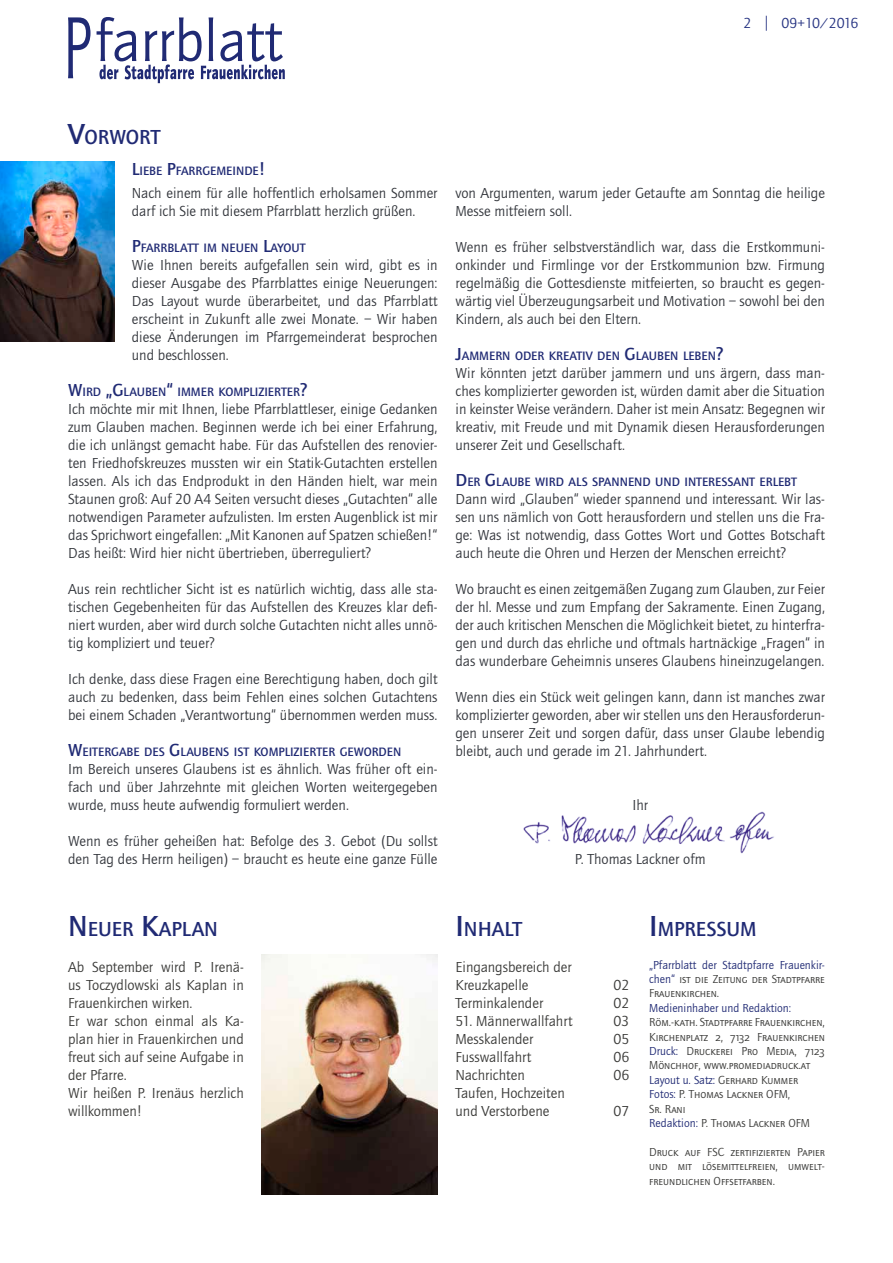
<style>
.page{position:relative;width:893px;height:1263px;background:#fff}
.page>*{position:absolute;margin:0;border:0;box-sizing:border-box;transform-origin:0 0}
.t1{font:21px "Quay Sans Md ITC";color:#202a74}
.t2{font:15px/18px "Quay Sans ITC";color:#34373d;text-align:justify}
.t3{font:15px/18px "Quay Sans ITC";color:#3b3b39}
.t4{font:15px "Quay Sans ITC";letter-spacing:-.06em;color:#263382}
.t5{font:12.6px "Quay Sans Md ITC";color:#202a74}
.t6{font:12px/14.4px "Quay Sans SCITC";color:#3b3b39}
.t7{font:12px "Quay Sans ITC";color:#202a74}
.s1{font-size:30px}
.s2{font-size:18px}
.s3{font-family:"Quay Sans ITC";color:#202a74}
.s4{font-family:"Quay Sans SCITC";color:#3b3b39}
</style>
<div class="page">
<svg style="left:68px;top:17px;width:23px;height:61px"></svg>
<svg style="left:97px;top:17px;width:188px;height:66px"></svg>
<img style="left:523px;top:811px;width:251px;height:43px">
<img style="left:0;top:162px;width:115px;height:180px">
<img style="left:262px;top:954px;width:175px;height:241px">
<p class="t4" style="left:744px;top:15px;width:116px">2 | 09+10/2016</p>
<h1 class="t1" style="left:68px;top:125px;width:94px"><span class="s1">V</span>ORWORT</h1>
<p class="t5" style="left:132px;top:164px;width:135px"><span class="s2">L</span>IEBE <span class="s2">P</span>FARRGEMEINDE<span class="s2">!</span></p>
<p class="t2" style="left:132px;top:184px;width:307px">Nach einem für alle hoffentlich erholsamen Sommer darf ich Sie mit diesem Pfarrblatt herzlich grüßen.</p>
<p class="t5" style="left:132px;top:241px;width:175px"><span class="s2">P</span>FARRBLATT IM NEUEN <span class="s2">L</span>AYOUT</p>
<p class="t2" style="left:132px;top:256px;width:307px">Wie Ihnen bereits aufgefallen sein wird, gibt es in dieser Ausgabe des Pfarrblattes einige Neuerungen:<br>Das Layout wurde überarbeitet, und das Pfarrblatt erscheint in Zukunft alle zwei Monate. – Wir haben diese Änderungen im Pfarrgemeinderat besprochen und beschlossen.</p>
<p class="t5" style="left:68px;top:385px;width:241px"><span class="s2">W</span>IRD <span class="s2">„G</span>LAUBEN<span class="s2">“</span> IMMER KOMPLIZIERTER<span class="s2">?</span></p>
<p class="t2" style="left:68px;top:400px;width:371px">Ich möchte mir mit Ihnen, liebe Pfarrblattleser, einige Gedanken zum Glauben machen. Beginnen werde ich bei einer Erfahrung, die ich unlängst gemacht habe. Für das Aufstellen des renovier&shy;ten Friedhofskreuzes mussten wir ein Statik-Gutachten erstellen lassen. Als ich das Endprodukt in den Händen hielt, war mein Staunen groß: Auf 20 A4 Seiten versucht dieses „Gutachten“ alle notwendigen Parameter aufzulisten. Im ersten Augenblick ist mir das Sprichwort eingefallen: „Mit Kanonen auf Spatzen schießen!“ Das heißt: Wird hier nicht übertrieben, überreguliert?</p>
<p class="t2" style="left:68px;top:580px;width:371px">Aus rein rechtlicher Sicht ist es natürlich wichtig, dass alle sta&shy;tischen Gegebenheiten für das Aufstellen des Kreuzes klar defi&shy;niert wurden, aber wird durch solche Gutachten nicht alles unnö&shy;tig kompliziert und teuer?</p>
<p class="t2" style="left:68px;top:670px;width:371px">Ich denke, dass diese Fragen eine Berechtigung haben, doch gilt auch zu bedenken, dass beim Fehlen eines solchen Gutachtens bei einem Schaden „Verantwortung“ übernommen werden muss.</p>
<p class="t5" style="left:68px;top:745px;width:335px"><span class="s2">W</span>EITERGABE DES <span class="s2">G</span>LAUBENS IST KOMPLIZIERTER GEWORDEN</p>
<p class="t2" style="left:68px;top:760px;width:371px">Im Bereich unseres Glaubens ist es ähnlich. Was früher oft ein&shy;fach und über Jahrzehnte mit gleichen Worten weitergegeben wurde, muss heute aufwendig formuliert werden.</p>
<p class="t2" style="left:68px;top:832px;width:371px">Wenn es früher geheißen hat: Befolge des 3. Gebot (Du sollst den Tag des Herrn heiligen) – braucht es heute eine ganze Fülle</p>
<p class="t2" style="left:456px;top:184px;width:371px">von Argumenten, warum jeder Getaufte am Sonntag die heilige<br>Messe mitfeiern soll.</p>
<p class="t2" style="left:456px;top:238px;width:371px">Wenn es früher selbstverständlich war, dass die Erstkommuni&shy;onkinder und Firmlinge vor der Erstkommunion bzw. Firmung regelmäßig die Gottesdienste mitfeierten, so braucht es gegen&shy;wärtig viel Überzeugungsarbeit und Motivation – sowohl bei den Kindern, als auch bei den Eltern.</p>
<p class="t5" style="left:456px;top:349px;width:269px"><span class="s2">J</span>AMMERN ODER KREATIV DEN <span class="s2">G</span>LAUBEN LEBEN<span class="s2">?</span></p>
<p class="t2" style="left:456px;top:364px;width:371px">Wir könnten jetzt darüber jammern und uns ärgern, dass man&shy;ches komplizierter geworden ist, würden damit aber die Situation in keinster Weise verändern. Daher ist mein Ansatz: Begegnen wir kreativ, mit Freude und mit Dynamik diesen Herausforderungen unserer Zeit und Gesellschaft.</p>
<p class="t5" style="left:456px;top:475px;width:343px"><span class="s2">D</span>ER <span class="s2">G</span>LAUBE WIRD ALS SPANNEND UND INTERESSANT ERLEBT</p>
<p class="t2" style="left:456px;top:490px;width:371px">Dann wird „Glauben“ wieder spannend und interessant. Wir las&shy;sen uns nämlich von Gott herausfordern und stellen uns die Fra&shy;ge: Was ist notwendig, dass Gottes Wort und Gottes Botschaft auch heute die Ohren und Herzen der Menschen erreicht?</p>
<p class="t2" style="left:456px;top:580px;width:371px">Wo braucht es einen zeitgemäßen Zugang zum Glauben, zur Feier der hl. Messe und zum Empfang der Sakramente. Einen Zugang, der auch kritischen Menschen die Möglichkeit bietet, zu hinterfra&shy;gen und durch das ehrliche und oftmals hartnäckige „Fragen“ in das wunderbare Geheimnis unseres Glaubens hineinzugelangen.</p>
<p class="t2" style="left:456px;top:688px;width:371px">Wenn dies ein Stück weit gelingen kann, dann ist manches zwar komplizierter geworden, aber wir stellen uns den Herausforderun&shy;gen unserer Zeit und sorgen dafür, dass unser Glaube lebendig bleibt, auch und gerade im 21. Jahrhundert.</p>
<p class="t2" style="left:632px;top:796px;width:17px">Ihr</p>
<p class="t2" style="left:575px;top:850px;width:132px">P. Thomas Lackner ofm</p>
<h1 class="t1" style="left:68px;top:917px;width:152px"><span class="s1">N</span> EUER <span class="s1">K</span>APLAN</h1>
<p class="t3" style="left:68px;top:958px;width:177px">Ab September wird P. Irenä&shy;us Toczydlowski als Kaplan in<br>Frauenkirchen wirken.<br>Er war schon einmal als Ka&shy;plan hier in Frauenkirchen und freut sich auf seine Aufgabe in der Pfarre.<br>Wir heißen P. Irenäus herzlich willkommen!</p>
<h1 class="t1" style="left:455px;top:917px;width:68px"><span class="s1">I</span> NHALT</h1>
<p class="t3" style="left:455px;top:958px;width:118px">Eingangsbereich der<br>Kreuzkapelle</p>
<p class="t3" style="left:614px;top:976px;width:17px">02</p>
<p class="t3" style="left:455px;top:994px;width:89px">Terminkalender</p>
<p class="t3" style="left:614px;top:994px;width:17px">02</p>
<p class="t3" style="left:455px;top:1012px;width:119px">51. Männerwallfahrt</p>
<p class="t3" style="left:614px;top:1012px;width:17px">03</p>
<p class="t3" style="left:455px;top:1030px;width:79px">Messkalender</p>
<p class="t3" style="left:614px;top:1030px;width:17px">05</p>
<p class="t3" style="left:455px;top:1048px;width:77px">Fusswallfahrt</p>
<p class="t3" style="left:614px;top:1048px;width:17px">06</p>
<p class="t3" style="left:455px;top:1066px;width:71px">Nachrichten</p>
<p class="t3" style="left:614px;top:1066px;width:17px">06</p>
<p class="t3" style="left:455px;top:1084px;width:111px">Taufen, Hochzeiten und Verstorbene</p>
<p class="t3" style="left:614px;top:1102px;width:17px">07</p>
<h1 class="t1" style="left:649px;top:917px;width:106px"><span class="s1">I</span> MPRESSUM</h1>
<p class="t7" style="left:649px;top:958px;width:177px">„Pfarrblatt der Stadtpfarre Frauenkir-</p>
<p class="t6" style="left:649px;top:972px;width:177px"><span class="s3">chen“</span> ist die Zeitung der Stadtpfarre<br>Frauenkirchen.</p>
<p class="t7" style="left:649px;top:1001px;width:144px">Medieninhaber und Redaktion:</p>
<p class="t6" style="left:649px;top:1015px;width:177px;text-align:justify">Röm.-kath. Stadtpfarre Frauenkirchen, Kirchenplatz 2, 7132 Frauenkirchen <span class="s3">Druck:</span> Druckerei Pro Media, 7123<br>Mönchhof, www.promediadruck.at</p>
<p class="t7" style="left:649px;top:1073px;width:150px">Layout u. Satz: <span class="s4">Gerhard Kummer</span></p>
<p class="t6" style="left:649px;top:1087px;width:162px"><span class="s3">Fotos:</span> P. Thomas Lackner OFM,<br>Sr. Rani<br><span class="s3">Redaktion:</span> P. Thomas Lackner OFM</p>
<p class="t6" style="left:649px;top:1145px;width:177px;text-align:justify">Druck auf FSC zertifizierten Papier und mit lösemittelfreien, umwelt&shy;freundlichen Offsetfarben.</p>
</div>
